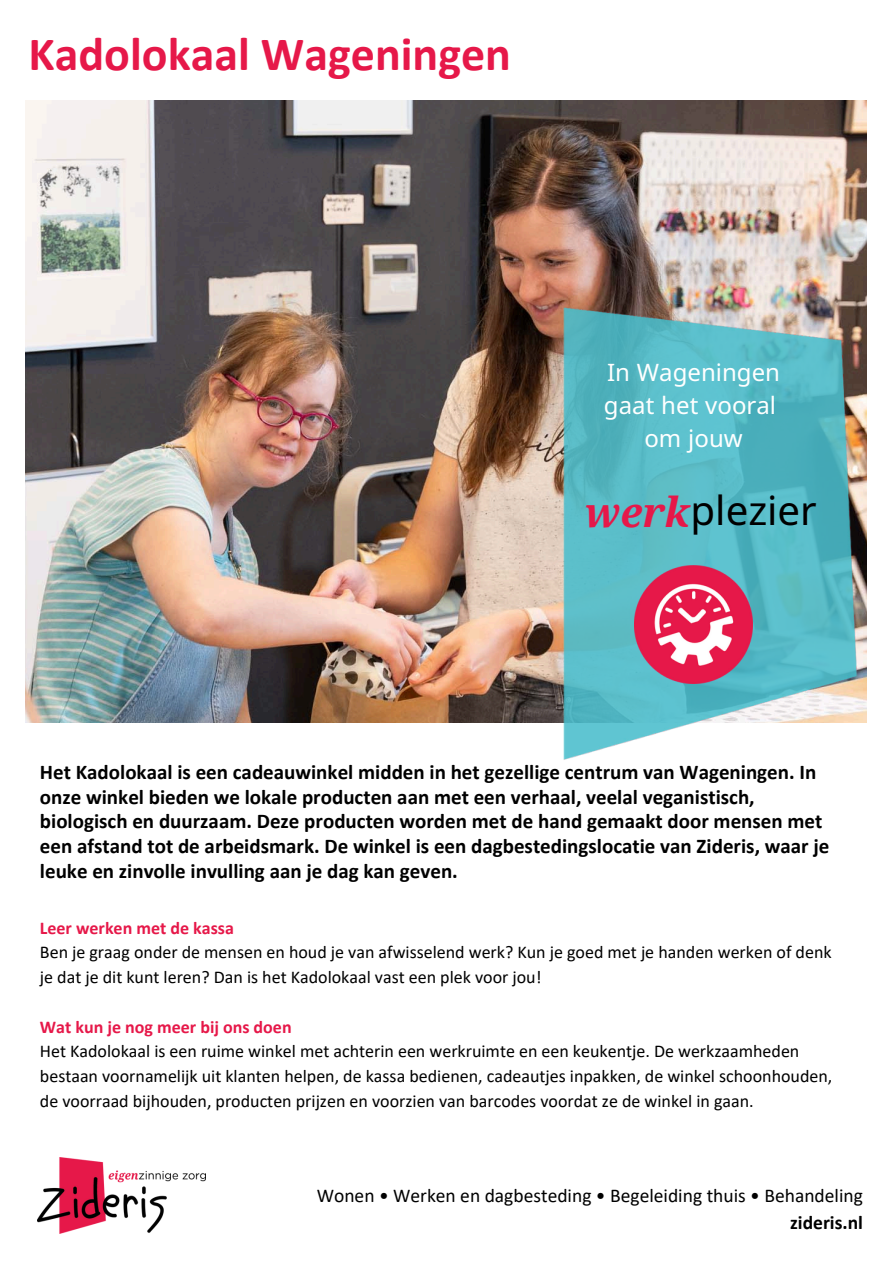
<style>
.page{position:relative;width:894px;height:1264px;background:#fff}
.page>*{position:absolute;margin:0;border:0;box-sizing:border-box;transform-origin:0 0}
.t1{font:700 48px "Calibri";color:#e61849}
.t2{font:italic 700 41.1px "Noto Serif";color:#e61849}
.t3{font:40.2px "Noto Sans";color:#000}
.t4{font:24px/32.7px "Noto Sans";color:#fff;text-align:center}
.t5{font:700 21px/24.8px "Calibri";color:#000}
.t6{font:19.5px/27px "Calibri";color:#000;text-align:right}
.t7{font:18px/24.8px "Calibri";color:#000}
.t8{font:700 18px "Calibri";color:#e61849}
.s1{font-weight:700}
</style>
<div class="page">
<img style="left:26px;top:101px;width:840px;height:621px">
<img style="left:37px;top:1157px;width:169px;height:76px">
<img style="left:468px;top:296px;width:399px;height:464px">
<img style="left:634px;top:565px;width:118px;height:118px">
<p class="t1" style="left:29px;top:34px;width:484px">Kadolokaal Wageningen</p>
<p class="t4" style="left:603px;top:356px;width:177px">In Wageningen gaat het vooral om jouw</p>
<h4 class="t2" style="left:584px;top:483px;width:107px">werk</h4>
<h2 class="t3" style="left:690px;top:481px;width:128px">plezier</h2>
<p class="t5" style="left:40px;top:761px;width:790px">Het Kadolokaal is een cadeauwinkel midden in het gezellige centrum van Wageningen. In onze winkel bieden we lokale producten aan met een verhaal, veelal veganistisch, biologisch en duurzaam. Deze producten worden met de hand gemaakt door mensen met een afstand tot de arbeidsmark. De winkel is een dagbestedingslocatie van Zideris, waar je leuke en zinvolle invulling aan je dag kan geven.</p>
<h5 class="t8" style="left:40px;top:920px;width:195px">Leer werken met de kassa</h5>
<p class="t7" style="left:40px;top:941px;width:793px">Ben je graag onder de mensen en houd je van afwisselend werk? Kun je goed met je handen werken of denk je dat je dit kunt leren? Dan is het Kadolokaal vast een plek voor jou!</p>
<p class="t8" style="left:40px;top:1019px;width:253px">Wat kun je nog meer bij ons doen</p>
<p class="t7" style="left:40px;top:1040px;width:793px">Het Kadolokaal is een ruime winkel met achterin een werkruimte en een keukentje. De werkzaamheden bestaan voornamelijk uit klanten helpen, de kassa bedienen, cadeautjes inpakken, de winkel schoonhouden, de voorraad bijhouden, producten prijzen en voorzien van barcodes voordat ze de winkel in gaan.</p>
<p class="t6" style="left:316px;top:1183px;width:547px">Wonen • Werken en dagbesteding • Begeleiding thuis • Behandeling <span class="s1">zideris.nl</span></p>
</div>
